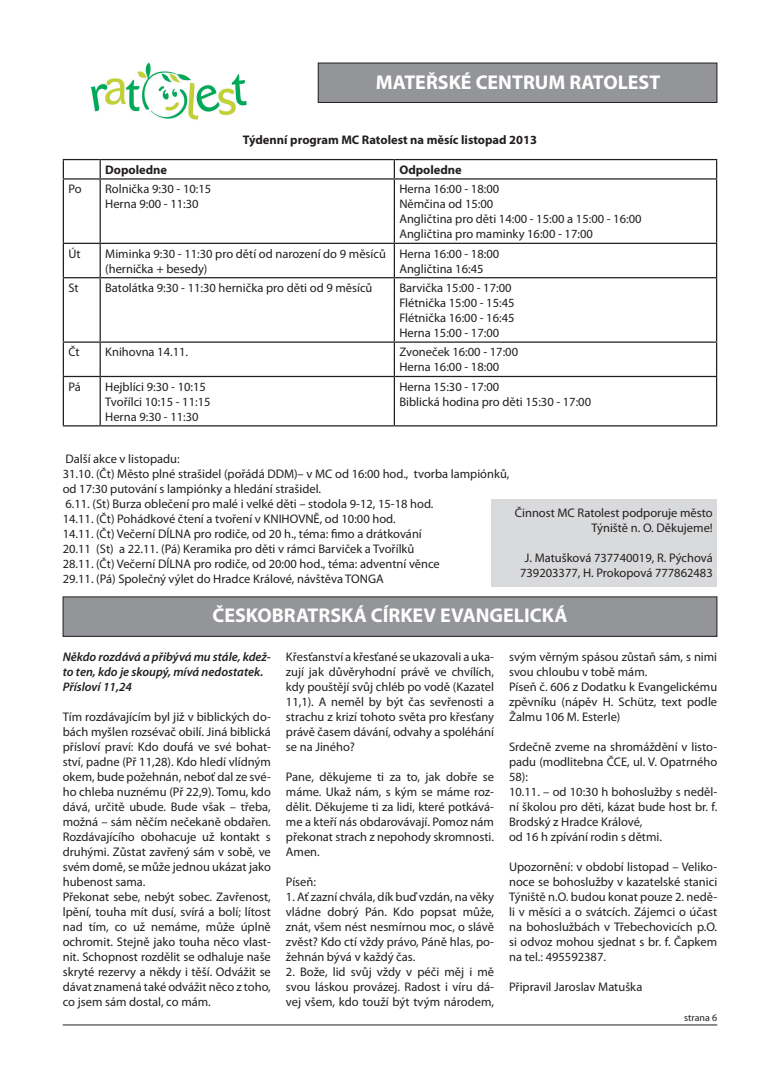
<style>
.page{position:relative;width:780px;height:1088px;background:#fff}
.page>*{position:absolute;margin:0;border:0;box-sizing:border-box;transform-origin:0 0}
.t1{font:700 20px "Myriad Pro";color:#fff}
.t2{font:12.5px/15px "Myriad Pro";color:#231f20}
.t3{font:italic 600 12.5px/15px "Myriad Pro";color:#231f20}
.t4{font:700 12.5px "Myriad Pro";color:#231f20}
.t5{font:10px "Myriad Pro";color:#231f20}
</style>
<div class="page">
<div style="left:491px;top:499px;width:226px;height:88px;background:#d9dadc"></div>
<hr style="left:63px;top:1024px;width:654px;height:1px;background:#231f20">
<div style="left:318px;top:63px;width:398px;height:39px;background:#939598"></div>
<div style="left:318px;top:63px;width:399px;height:40px;border:1px solid #231f20"></div>
<img style="left:90px;top:63px;width:157px;height:57px">
<hr style="left:63px;top:159px;width:37px;height:1px;background:#231f20">
<svg style="left:63px;top:160px;width:1px;height:18px"></svg>
<hr style="left:100px;top:159px;width:294px;height:1px;background:#231f20">
<svg style="left:100px;top:160px;width:1px;height:18px"></svg>
<hr style="left:394px;top:159px;width:323px;height:1px;background:#231f20">
<svg style="left:394px;top:160px;width:1px;height:18px"></svg>
<svg style="left:716px;top:160px;width:1px;height:18px"></svg>
<hr style="left:63px;top:178px;width:37px;height:2px;background:#231f20">
<hr style="left:63px;top:180px;width:1px;height:63px;background:#231f20">
<hr style="left:100px;top:178px;width:294px;height:2px;background:#231f20">
<hr style="left:100px;top:180px;width:1px;height:63px;background:#231f20">
<hr style="left:394px;top:178px;width:323px;height:2px;background:#231f20">
<hr style="left:394px;top:180px;width:1px;height:63px;background:#231f20">
<hr style="left:716px;top:180px;width:1px;height:63px;background:#231f20">
<hr style="left:63px;top:243px;width:37px;height:1px;background:#231f20">
<hr style="left:63px;top:244px;width:1px;height:33px;background:#231f20">
<hr style="left:100px;top:243px;width:294px;height:1px;background:#231f20">
<hr style="left:100px;top:244px;width:1px;height:33px;background:#231f20">
<hr style="left:394px;top:243px;width:323px;height:1px;background:#231f20">
<hr style="left:394px;top:244px;width:1px;height:33px;background:#231f20">
<hr style="left:716px;top:244px;width:1px;height:33px;background:#231f20">
<hr style="left:63px;top:277px;width:37px;height:1px;background:#231f20">
<hr style="left:63px;top:278px;width:1px;height:63px;background:#231f20">
<hr style="left:100px;top:277px;width:294px;height:1px;background:#231f20">
<hr style="left:100px;top:278px;width:1px;height:63px;background:#231f20">
<hr style="left:394px;top:277px;width:323px;height:1px;background:#231f20">
<hr style="left:394px;top:278px;width:1px;height:63px;background:#231f20">
<hr style="left:716px;top:278px;width:1px;height:63px;background:#231f20">
<hr style="left:63px;top:341px;width:37px;height:2px;background:#231f20">
<hr style="left:63px;top:343px;width:1px;height:33px;background:#231f20">
<hr style="left:100px;top:341px;width:294px;height:2px;background:#231f20">
<hr style="left:100px;top:343px;width:1px;height:33px;background:#231f20">
<hr style="left:394px;top:341px;width:323px;height:2px;background:#231f20">
<hr style="left:394px;top:343px;width:1px;height:33px;background:#231f20">
<hr style="left:716px;top:343px;width:1px;height:33px;background:#231f20">
<hr style="left:63px;top:376px;width:37px;height:1px;background:#231f20">
<hr style="left:63px;top:377px;width:1px;height:48px;background:#231f20">
<hr style="left:100px;top:376px;width:294px;height:1px;background:#231f20">
<hr style="left:100px;top:377px;width:1px;height:48px;background:#231f20">
<hr style="left:394px;top:376px;width:323px;height:1px;background:#231f20">
<hr style="left:394px;top:377px;width:1px;height:48px;background:#231f20">
<hr style="left:716px;top:377px;width:1px;height:48px;background:#231f20">
<hr style="left:63px;top:425px;width:37px;height:1px;background:#231f20">
<hr style="left:100px;top:425px;width:294px;height:1px;background:#231f20">
<hr style="left:394px;top:425px;width:323px;height:1px;background:#231f20">
<div style="left:63px;top:597px;width:653px;height:39px;background:#939598"></div>
<div style="left:63px;top:596px;width:654px;height:41px;border:1px solid #231f20"></div>
<h1 class="t1" style="left:376px;top:71px;width:286px">MATEŘSKÉ CENTRUM RATOLEST</h1>
<p class="t4" style="left:243px;top:133px;width:295px">Týdenní program MC Ratolest na měsíc listopad 2013</p>
<p class="t4" style="left:105px;top:163px;width:64px">Dopoledne</p>
<p class="t4" style="left:399px;top:163px;width:64px">Odpoledne</p>
<p class="t2" style="left:68px;top:182px;width:15px">Po</p>
<p class="t2" style="left:105px;top:182px;width:108px">Rolnička 9:30 - 10:15<br>Herna 9:00 - 11:30</p>
<p class="t2" style="left:399px;top:182px;width:244px">Herna 16:00 - 18:00<br>Němčina od 15:00<br>Angličtina pro děti 14:00 - 15:00 a 15:00 - 16:00<br>Angličtina pro maminky 16:00 - 17:00</p>
<p class="t2" style="left:68px;top:246px;width:14px">Út</p>
<p class="t2" style="left:105px;top:246px;width:282px">Miminka 9:30 - 11:30 pro dětí od narození do 9 měsíců (hernička + besedy)</p>
<p class="t2" style="left:399px;top:246px;width:101px">Herna 16:00 - 18:00<br>Angličtina 16:45</p>
<p class="t2" style="left:68px;top:281px;width:12px">St</p>
<p class="t2" style="left:105px;top:281px;width:269px">Batolátka 9:30 - 11:30 hernička pro děti od 9 měsíců</p>
<p class="t2" style="left:399px;top:281px;width:117px">Barvička 15:00 - 17:00<br>Flétnička 15:00 - 15:45<br>Flétnička 16:00 - 16:45<br>Herna 15:00 - 17:00</p>
<p class="t2" style="left:68px;top:345px;width:13px">Čt</p>
<p class="t2" style="left:105px;top:345px;width:84px">Knihovna 14.11.</p>
<p class="t2" style="left:399px;top:345px;width:120px">Zvoneček 16:00 - 17:00<br>Herna 16:00 - 18:00</p>
<p class="t2" style="left:68px;top:379px;width:14px">Pá</p>
<p class="t2" style="left:105px;top:379px;width:107px">Hejblíci 9:30 - 10:15<br>Tvořílci 10:15 - 11:15<br>Herna 9:30 - 11:30</p>
<p class="t2" style="left:399px;top:379px;width:193px">Herna 15:30 - 17:00<br>Biblická hodina pro děti 15:30 - 17:00</p>
<p class="t2" style="left:63px;top:452px;width:448px">Další akce v listopadu:<br>31.10. (Čt) Město plné strašidel (pořádá DDM)– v MC od 16:00 hod., tvorba lampiónků, od 17:30 putování s lampiónky a hledání strašidel.<br>6.11. (St) Burza oblečení pro malé i velké děti – stodola 9-12, 15-18 hod.<br>14.11. (Čt) Pohádkové čtení a tvoření v KNIHOVNĚ, od 10:00 hod.<br>14.11. (Čt) Večerní DÍLNA pro rodiče, od 20 h., téma: fimo a drátkování<br>20.11 (St) a 22.11. (Pá) Keramika pro děti v rámci Barviček a Tvořílků<br>28.11. (Čt) Večerní DÍLNA pro rodiče, od 20:00 hod., téma: adventní věnce<br>29.11. (Pá) Společný výlet do Hradce Králové, návštěva TONGA</p>
<h1 class="t1" style="left:212px;top:604px;width:356px">ČESKOBRATRSKÁ CÍRKEV EVANGELICKÁ</h1>
<p class="t3" style="left:63px;top:649px;width:210px">Někdo rozdává a přibývá mu stále, kdež&shy;to ten, kdo je skoupý, mívá nedostatek.<br>Přísloví 11,24</p>
<p class="t2" style="left:63px;top:709px;width:210px">Tím rozdávajícím byl již v biblických do&shy;bách myšlen rozsévač obilí. Jiná biblická přísloví praví: Kdo doufá ve své bohat&shy;ství, padne (Př 11,28). Kdo hledí vlídným okem, bude požehnán, neboť dal ze své&shy;ho chleba nuznému (Př 22,9). Tomu, kdo dává, určitě ubude. Bude však – třeba, možná – sám něčím nečekaně obdařen.<br>Rozdávajícího obohacuje už kontakt s druhými. Zůstat zavřený sám v sobě, ve svém domě, se může jednou ukázat jako hubenost sama.<br>Překonat sebe, nebýt sobec. Zavřenost, lpění, touha mít dusí, svírá a bolí; lítost nad tím, co už nemáme, může úplně ochromit. Stejně jako touha něco vlast&shy;nit. Schopnost rozdělit se odhaluje naše skryté rezervy a někdy i těší. Odvážit se dávat znamená také odvážit něco z toho, co jsem sám dostal, co mám.</p>
<p class="t2" style="left:515px;top:505px;width:199px;text-align:right">Činnost MC Ratolest podporuje město<br>Týniště n. O. Děkujeme!</p>
<p class="t2" style="left:520px;top:550px;width:194px;text-align:center">J. Matušková 737740019, R. Pýchová<br>739203377, H. Prokopová 777862483</p>
<p class="t2" style="left:509px;top:649px;width:210px">svým věrným spásou zůstaň sám, s nimi svou chloubu v tobě mám.<br>Píseň č. 606 z Dodatku k Evangelickému zpěvníku (nápěv H. Schütz, text podle<br>Žalmu 106 M. Esterle)</p>
<p class="t2" style="left:509px;top:739px;width:210px">Srdečně zveme na shromáždění v listo&shy;padu (modlitebna ČCE, ul. V. Opatrného<br>58):<br>10.11. – od 10:30 h bohoslužby s neděl&shy;ní školou pro děti, kázat bude host br. f.<br>Brodský z Hradce Králové,<br>od 16 h zpívání rodin s dětmi.</p>
<p class="t2" style="left:509px;top:859px;width:210px;text-align:justify">Upozornění: v období listopad – Veliko&shy;noce se bohoslužby v kazatelské stanici Týniště n.O. budou konat pouze 2. nedě&shy;li v měsíci a o svátcích. Zájemci o účast na bohoslužbách v Třebechovicích p.O. si odvoz mohou sjednat s br. f. Čapkem na tel.: 495592387.</p>
<p class="t2" style="left:509px;top:979px;width:135px">Připravil Jaroslav Matuška</p>
<p class="t2" style="left:286px;top:649px;width:210px;text-align:justify">Křesťanství a křesťané se ukazovali a uka&shy;zují jak důvěryhodní právě ve chvílích, kdy pouštějí svůj chléb po vodě (Kazatel 11,1). A neměl by být čas sevřenosti a strachu z krizí tohoto světa pro křesťany právě časem dávání, odvahy a spoléhání se na Jiného?</p>
<p class="t2" style="left:286px;top:769px;width:210px;text-align:justify">Pane, děkujeme ti za to, jak dobře se máme. Ukaž nám, s kým se máme roz&shy;dělit. Děkujeme ti za lidi, které potkává&shy;me a kteří nás obdarovávají. Pomoz nám překonat strach z nepohody skromnosti.<br>Amen.</p>
<p class="t2" style="left:286px;top:874px;width:32px">Píseň:</p>
<p class="t2" style="left:286px;top:889px;width:210px;text-align:justify">1. Ať zazní chvála, dík buď vzdán, na věky vládne dobrý Pán. Kdo popsat může, znát, všem nést nesmírnou moc, o slávě zvěst? Kdo ctí vždy právo, Páně hlas, po&shy;žehnán bývá v každý čas.</p>
<p class="t2" style="left:286px;top:964px;width:210px;text-align:justify">2. Bože, lid svůj vždy v péči měj i mě svou láskou provázej. Radost i víru dá&shy;vej všem, kdo touží být tvým národem,</p>
<p class="t5" style="left:684px;top:1012px;width:34px">strana 6</p>
</div>
